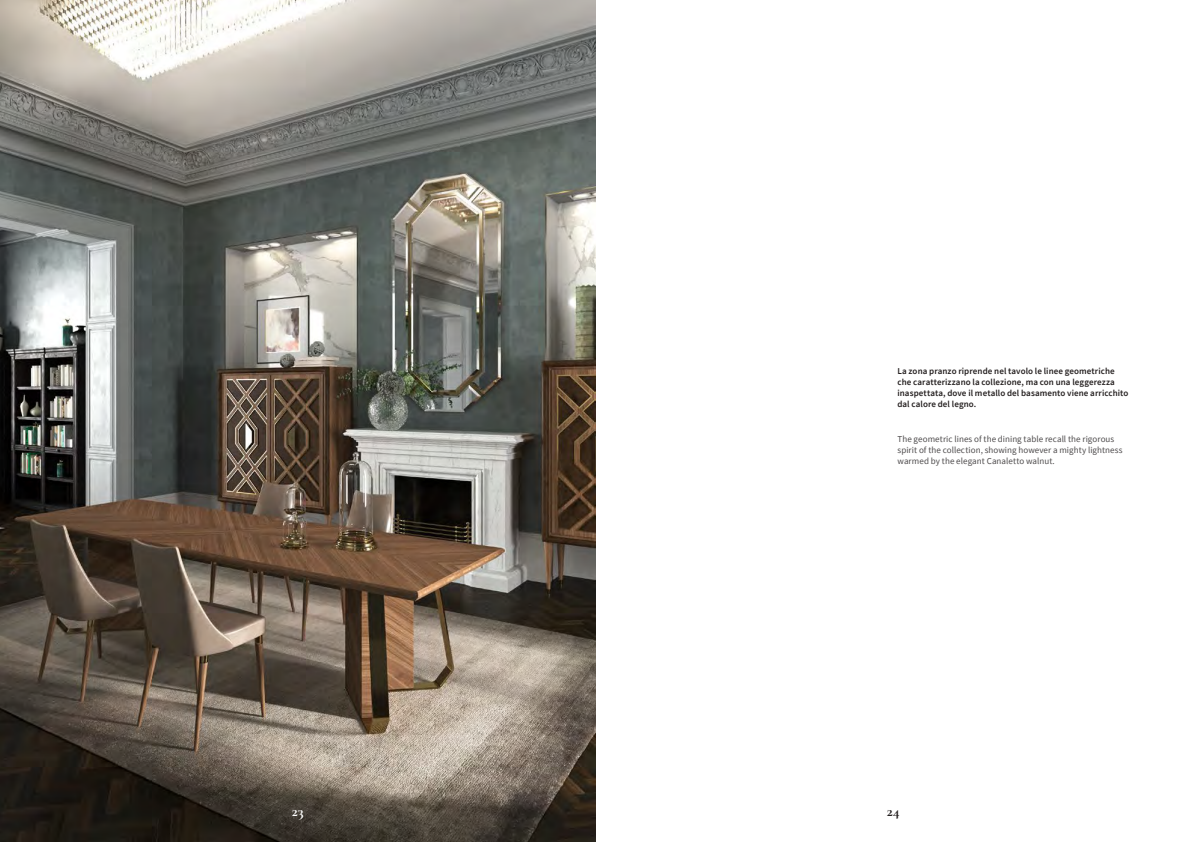
<style>
.page{position:relative;width:1191px;height:842px;background:#fff}
.page>*{position:absolute;margin:0;border:0;box-sizing:border-box;transform-origin:0 0}
.t1{font:700 15px "Cormorant Garamond";color:#fff}
.t2{font:700 15px "Cormorant Garamond";color:#241f1f}
.t3{font:600 9px/10.8px "Source Sans Pro";letter-spacing:.01em;color:#241f1f}
.t4{font:9px/10.8px "Source Sans Pro";letter-spacing:.005em;color:#4e4b4c}
</style>
<div class="page">
<img style="left:0;top:0;width:595px;height:842px">
<p class="t3" style="left:897px;top:366px;width:232px">La zona pranzo riprende nel tavolo le linee geometriche che caratterizzano la collezione, ma con una leggerezza inaspettata, dove il metallo del basamento viene arricchito dal calore del legno.</p>
<p class="t4" style="left:897px;top:434px;width:227px">The geometric lines of the dining table recall the rigorous spirit of the collection, showing however a mighty lightness warmed by the elegant Canaletto walnut.</p>
<h1 class="t1" style="left:292px;top:802px;width:13px">23</h1>
<h1 class="t2" style="left:886px;top:802px;width:14px">24</h1>
</div>
